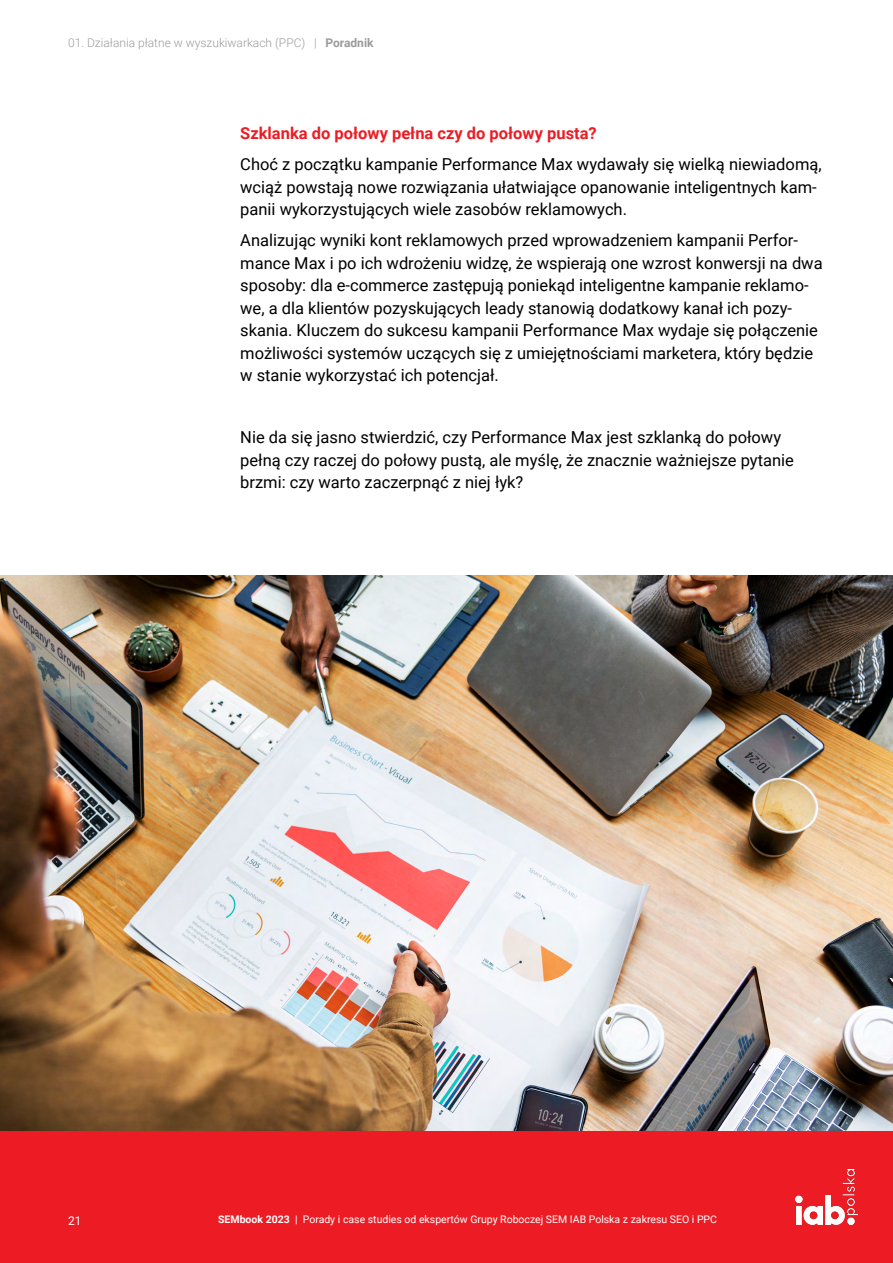
<style>
.page{position:relative;width:893px;height:1263px;background:#fff}
.page>*{position:absolute;margin:0;border:0;box-sizing:border-box;transform-origin:0 0}
.t1{font:16.5px/22.5px "Roboto";color:#000}
.t2{font:700 16.5px "Roboto";color:#ed1c24}
.t3{font:300 12px "Roboto";color:#9b9b9a}
.t4{font:12px "Roboto";color:#fff}
.t5{font:10.5px "Roboto";color:#fff}
.s1{font-weight:700}
</style>
<div class="page">
<img style="left:0;top:575px;width:893px;height:556px">
<div style="left:0;top:1131px;width:893px;height:132px;background:#ed1c24"></div>
<img style="left:795px;top:1170px;width:62px;height:54px">
<p class="t3" style="left:68px;top:34px;width:307px">01. Działania płatne w wyszukiwarkach (PPC) | <span class="s1">Poradnik</span></p>
<p class="t2" style="left:240px;top:122px;width:358px">Szklanka do połowy pełna czy do połowy pusta?</p>
<p class="t1" style="left:240px;top:153px;width:583px">Choć z początku kampanie Performance Max wydawały się wielką niewiadomą, wciąż powstają nowe rozwiązania ułatwiające opanowanie inteligentnych kam&shy;panii wykorzystujących wiele zasobów reklamowych.</p>
<p class="t1" style="left:240px;top:229px;width:584px">Analizując wyniki kont reklamowych przed wprowadzeniem kampanii Perfor&shy;mance Max i po ich wdrożeniu widzę, że wspierają one wzrost konwersji na dwa sposoby: dla e-commerce zastępują poniekąd inteligentne kampanie reklamo&shy;we, a dla klientów pozyskujących leady stanowią dodatkowy kanał ich pozy&shy;skania. Kluczem do sukcesu kampanii Performance Max wydaje się połączenie możliwości systemów uczących się z umiejętnościami marketera, który będzie w stanie wykorzystać ich potencjał.</p>
<p class="t1" style="left:240px;top:426px;width:555px">Nie da się jasno stwierdzić, czy Performance Max jest szklanką do połowy pełną czy raczej do połowy pustą, ale myślę, że znacznie ważniejsze pytanie brzmi: czy warto zaczerpnąć z niej łyk?</p>
<p class="t4" style="left:68px;top:1212px;width:15px">21</p>
<p class="t5" style="left:218px;top:1212px;width:500px"><span class="s1">SEMbook 2023</span> | Porady i case studies od ekspertów Grupy Roboczej SEM IAB Polska z zakresu SEO i PPC</p>
</div>
